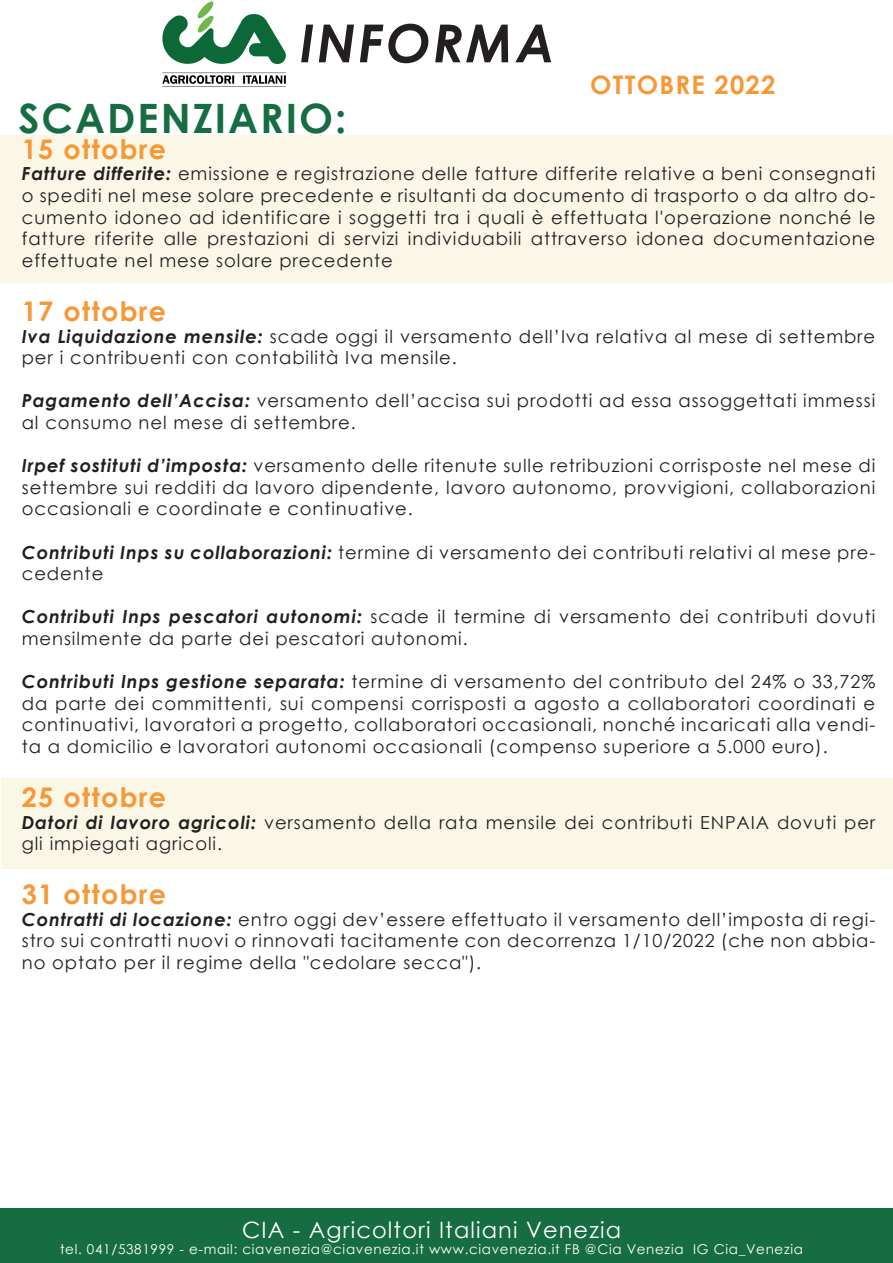
<style>
.page{position:relative;width:893px;height:1263px;background:#fff}
.page>*{position:absolute;margin:0;border:0;box-sizing:border-box;transform-origin:0 0}
.t1{font:italic 700 52.5px "Century Gothic";letter-spacing:.05em;color:#231f20}
.t2{font:700 40.5px "Century Gothic";letter-spacing:.05em;color:#156d41}
.t3{font:700 27px "Century Gothic";letter-spacing:.05em;color:#f79836}
.t4{font:700 25.5px "Century Gothic";letter-spacing:.05em;color:#f79836}
.t5{font:22.5px "Century Gothic";letter-spacing:.05em;color:#fff}
.t6{font:18px/21.6px "Century Gothic";letter-spacing:.05em;color:#231f20}
.t7{font:13.5px "Century Gothic";letter-spacing:.05em;color:#fff}
.s1{font-weight:700;font-style:italic}
</style>
<div class="page">
<div style="left:2px;top:779px;width:891px;height:90px;background:#faf7e7"></div>
<div style="left:0;top:135px;width:893px;height:148px;background:#faf7e7"></div>
<div style="left:0;top:1209px;width:893px;height:54px;background:#156d41"></div>
<img style="left:162px;top:1px;width:124px;height:86px">
<h1 class="t1" style="left:300px;top:3px;width:257px">INFORMA</h1>
<h2 class="t2" style="left:19px;top:88px;width:330px">SCADENZIARIO:</h2>
<h3 class="t4" style="left:590px;top:66px;width:187px">OTTOBRE 2022</h3>
<h3 class="t3" style="left:22px;top:129px;width:146px">15 ottobre</h3>
<p class="t6" style="left:22px;top:163px;width:855px;text-align:justify"><span class="s1">Fatture differite:</span> emissione e registrazione delle fatture differite relative a beni consegnati o spediti nel mese solare precedente e risultanti da documento di trasporto o da altro do&shy;cumento idoneo ad identificare i soggetti tra i quali è effettuata l'operazione nonché le fatture riferite alle prestazioni di servizi individuabili attraverso idonea documentazione effettuate nel mese solare precedente</p>
<h3 class="t3" style="left:22px;top:291px;width:146px">17 ottobre</h3>
<p class="t6" style="left:22px;top:325px;width:855px"><span class="s1">Iva Liquidazione mensile:</span> scade oggi il versamento dell’Iva relativa al mese di settembre per i contribuenti con contabilità Iva mensile.</p>
<p class="t6" style="left:22px;top:390px;width:855px"><span class="s1">Pagamento dell’Accisa:</span> versamento dell’accisa sui prodotti ad essa assoggettati immessi al consumo nel mese di settembre.</p>
<p class="t6" style="left:22px;top:454px;width:855px;text-align:justify"><span class="s1">Irpef sostituti d’imposta:</span> versamento delle ritenute sulle retribuzioni corrisposte nel mese di settembre sui redditi da lavoro dipendente, lavoro autonomo, provvigioni, collaborazioni occasionali e coordinate e continuative.</p>
<p class="t6" style="left:22px;top:541px;width:855px"><span class="s1">Contributi Inps su collaborazioni:</span> termine di versamento dei contributi relativi al mese pre&shy;cedente</p>
<p class="t6" style="left:22px;top:606px;width:855px"><span class="s1">Contributi Inps pescatori autonomi:</span> scade il termine di versamento dei contributi dovuti mensilmente da parte dei pescatori autonomi.</p>
<p class="t6" style="left:22px;top:670px;width:855px;text-align:justify"><span class="s1">Contributi Inps gestione separata:</span> termine di versamento del contributo del 24% o 33,72% da parte dei committenti, sui compensi corrisposti a agosto a collaboratori coordinati e continuativi, lavoratori a progetto, collaboratori occasionali, nonché incaricati alla vendi&shy;ta a domicilio e lavoratori autonomi occasionali (compenso superiore a 5.000 euro).</p>
<h3 class="t3" style="left:22px;top:777px;width:146px">25 ottobre</h3>
<p class="t6" style="left:22px;top:811px;width:855px"><span class="s1">Datori di lavoro agricoli:</span> versamento della rata mensile dei contributi ENPAIA dovuti per gli impiegati agricoli.</p>
<h3 class="t3" style="left:22px;top:874px;width:146px">31 ottobre</h3>
<p class="t6" style="left:22px;top:908px;width:855px;text-align:justify"><span class="s1">Contratti di locazione:</span> entro oggi dev’essere effettuato il versamento dell’imposta di regi&shy;stro sui contratti nuovi o rinnovati tacitamente con decorrenza 1/10/2022 (che non abbia&shy;no optato per il regime della "cedolare secca").</p>
<p class="t5" style="left:242px;top:1214px;width:380px">CIA - Agricoltori Italiani Venezia</p>
<p class="t7" style="left:60px;top:1239px;width:744px">tel. 041/5381999 - e-mail: ciavenezia@ciavenezia.it www.ciavenezia.it FB @Cia Venezia IG Cia_Venezia</p>
</div>
